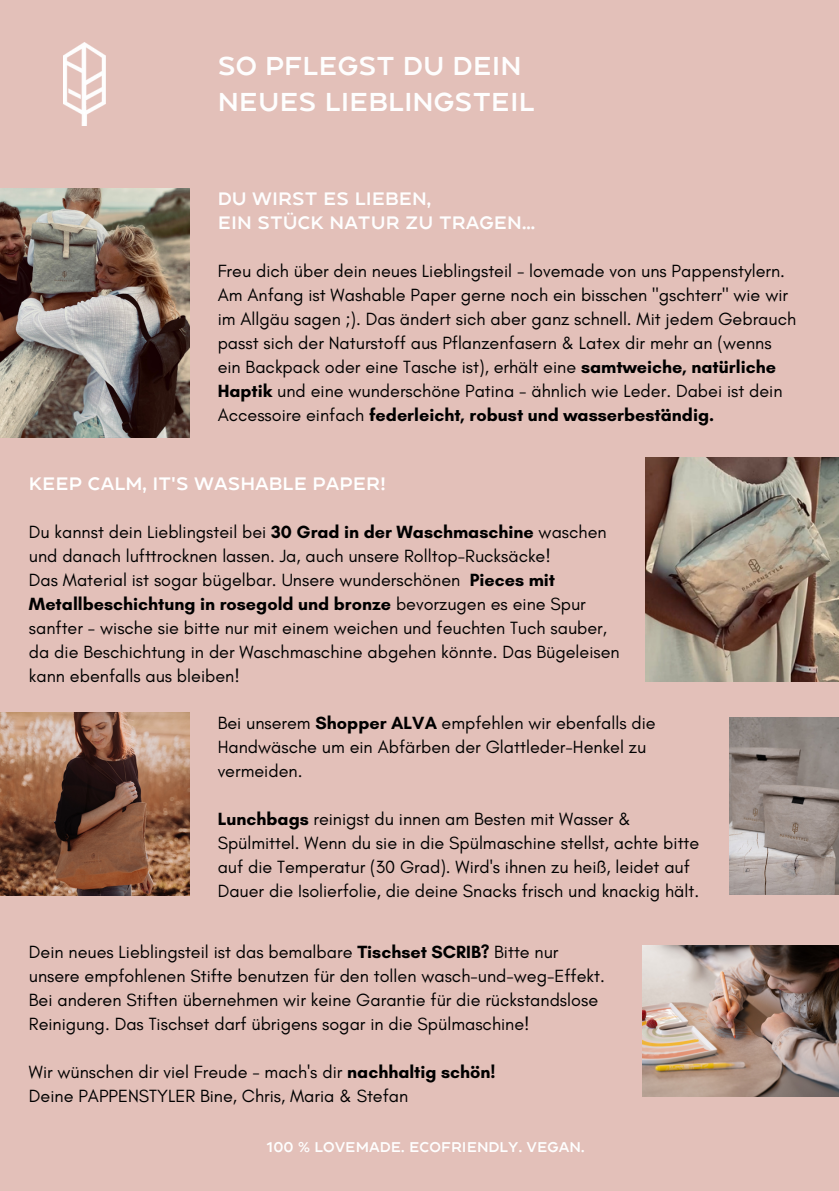
<style>
.page{position:relative;width:839px;height:1191px;background:#fff}
.page>*{position:absolute;margin:0;border:0;box-sizing:border-box;transform-origin:0 0}
.t1{font:25.8px "Conneqt";color:#fefefe}
.t2{font:18px/24px "Glacial Indifference";color:#000}
.t3{font:18px "Conneqt";color:#fefefe}
.t4{font:18px "Conneqt";color:#fff}
.t5{font:14px "Conneqt";color:#fefefe}
.s1{font-weight:700}
.s2{font-family:"Noto Sans";font-weight:700}
</style>
<div class="page">
<div style="left:0;top:0;width:838px;height:1191px;background:#e3c0b9"></div>
<img style="left:63px;top:43px;width:42px;height:82px">
<img style="left:646px;top:458px;width:192px;height:223px">
<img style="left:0;top:189px;width:189px;height:249px">
<img style="left:642px;top:945px;width:196px;height:152px">
<img style="left:0;top:712px;width:189px;height:183px">
<img style="left:729px;top:718px;width:109px;height:177px">
<p class="t1" style="left:218px;top:48px;width:305px">SO PFLEGST DU DEIN</p>
<p class="t1" style="left:218px;top:84px;width:318px">NEUES LIEBLINGSTEIL</p>
<p class="t3" style="left:218px;top:186px;width:215px">DU WIRST ES LIEBEN,</p>
<p class="t3" style="left:218px;top:210px;width:319px">EIN STÜCK NATUR ZU TRAGEN...</p>
<p class="t2" style="left:218px;top:259px;width:569px">Freu dich über dein neues Lieblingsteil - lovemade von uns Pappenstylern.</p>
<p class="t2" style="left:218px;top:283px;width:580px">Am Anfang ist Washable Paper gerne noch ein bisschen "gschterr" wie wir im Allgäu sagen ;). Das ändert sich aber ganz schnell. Mit jedem Gebrauch passt sich der Naturstoff aus Pflanzenfasern &amp; Latex dir mehr an (wenns ein Backpack oder eine Tasche ist), erhält eine <span class="s1">samtweiche, natürliche Haptik</span> und eine wunderschöne Patina - ähnlich wie Leder. Dabei ist dein Accessoire einfach <span class="s1">federleicht, robust und wasserbeständig.</span></p>
<p class="t4" style="left:29px;top:472px;width:359px">KEEP CALM, IT<span class="s2">'</span>S WASHABLE PAPER!</p>
<p class="t2" style="left:29px;top:520px;width:579px">Du kannst dein Lieblingsteil bei <span class="s1">30 Grad in der Waschmaschine</span> waschen und danach lufttrocknen lassen. Ja, auch unsere Rolltop-Rucksäcke!</p>
<p class="t2" style="left:29px;top:568px;width:592px">Das Material ist sogar bügelbar. Unsere wunderschönen <span class="s1">Pieces mit Metallbeschichtung in rosegold und bronze</span> bevorzugen es eine Spur sanfter - wische sie bitte nur mit einem weichen und feuchten Tuch sauber, da die Beschichtung in der Waschmaschine abgehen könnte. Das Bügeleisen kann ebenfalls aus bleiben!</p>
<p class="t2" style="left:218px;top:710px;width:439px">Bei unserem <span class="s1">Shopper ALVA</span> empfehlen wir ebenfalls die<br>Handwäsche um ein Abfärben der Glattleder-Henkel zu vermeiden.</p>
<p class="t2" style="left:218px;top:806px;width:483px"><span class="s1">Lunchbags</span> reinigst du innen am Besten mit Wasser &amp; Spülmittel. Wenn du sie in die Spülmaschine stellst, achte bitte auf die Temperatur (30 Grad). Wird's ihnen zu heiß, leidet auf Dauer die Isolierfolie, die deine Snacks frisch und knackig hält.</p>
<p class="t2" style="left:29px;top:940px;width:577px">Dein neues Lieblingsteil ist das bemalbare <span class="s1">Tischset SCRIB?</span> Bitte nur unsere empfohlenen Stifte benutzen für den tollen wasch-und-weg-Effekt.<br>Bei anderen Stiften übernehmen wir keine Garantie für die rückstandslose Reinigung. Das Tischset darf übrigens sogar in die Spülmaschine!</p>
<p class="t2" style="left:29px;top:1060px;width:468px">Wir wünschen dir viel Freude - mach's dir <span class="s1">nachhaltig schön!</span></p>
<p class="t2" style="left:29px;top:1084px;width:381px">Deine PAPPENSTYLER Bine, Chris, Maria &amp; Stefan</p>
<p class="t5" style="left:266px;top:1137px;width:319px">100 % LOVEMADE. ECOFRIENDLY. VEGAN.</p>
</div>
